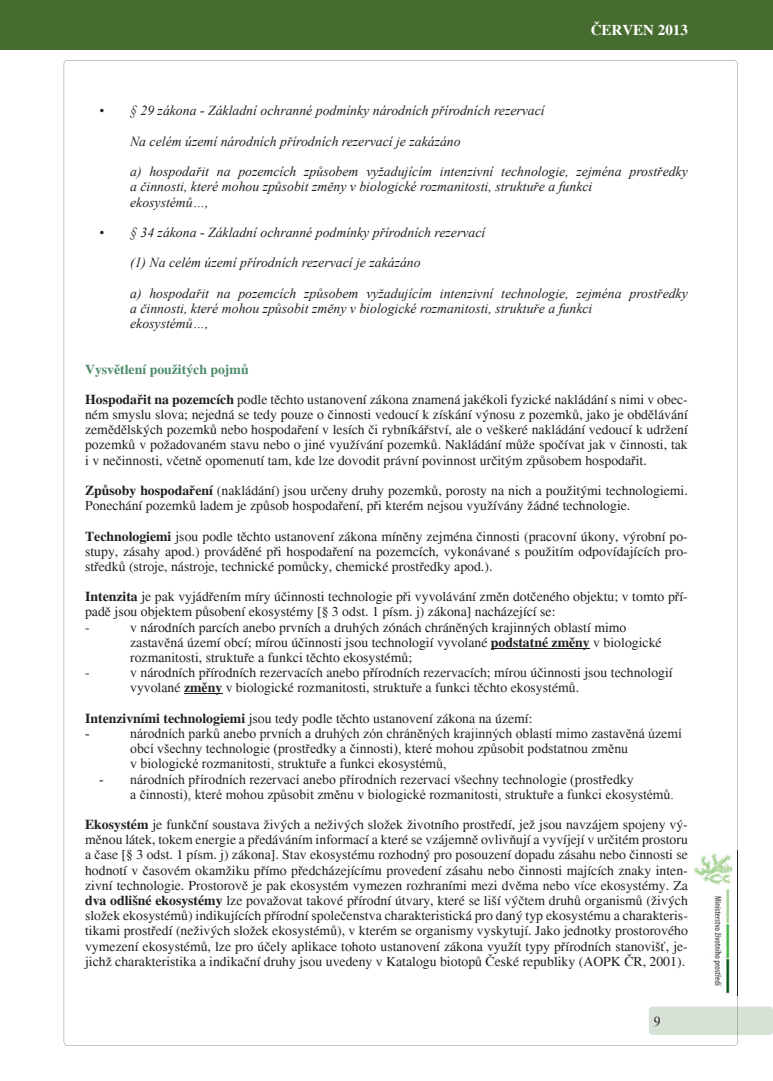
<style>
.page{position:relative;width:773px;height:1081px;background:#fff}
.page>*{position:absolute;margin:0;border:0;box-sizing:border-box;transform-origin:0 0}
.t1{font:700 15px "Times";color:#fff}
.t2{font:13.75px/15.1px "Times";color:#231f20}
.t3{font:italic 13.75px/15.1px "Times New Roman";color:#231f20}
.t4{font:13.75px/15.1px "Times New Roman";color:#231f20}
.t5{font:700 13.75px "Times";color:#4c8c67}
.s1{font-weight:700}
</style>
<div class="page">
<div style="left:0;top:0;width:772px;height:50px;background:#466d2f"></div>
<div style="left:648px;top:1006px;width:124px;height:29px;background:#d7e2d7;border-radius:4px"></div>
<img style="left:694px;top:851px;width:44px;height:145px">
<hr style="left:491px;top:648px;width:98px;height:1px;background:#231f20">
<hr style="left:184px;top:693px;width:38px;height:1px;background:#231f20">
<p class="t1" style="left:590px;top:21px;width:99px">ČERVEN 2013</p>
<p class="t3" style="left:99px;top:103px;width:447px">• § 29 zákona - Základní ochranné podmínky národních přírodních rezervací</p>
<p class="t3" style="left:130px;top:133px;width:332px">Na celém území národních přírodních rezervací je zakázáno</p>
<p class="t3" style="left:130px;top:164px;width:559px">a) hospodařit na pozemcích způsobem vyžadujícím intenzivní technologie, zejména prostředky a činnosti, které mohou způsobit změny v biologické rozmanitosti, struktuře a funkci<br>ekosystémů…,</p>
<p class="t3" style="left:99px;top:224px;width:387px">• § 34 zákona - Základní ochranné podmínky přírodních rezervací</p>
<p class="t3" style="left:130px;top:255px;width:292px">(1) Na celém území přírodních rezervací je zakázáno</p>
<p class="t3" style="left:130px;top:285px;width:559px">a) hospodařit na pozemcích způsobem vyžadujícím intenzivní technologie, zejména prostředky a činnosti, které mohou způsobit změny v biologické rozmanitosti, struktuře a funkci<br>ekosystémů…,</p>
<p class="t5" style="left:85px;top:361px;width:165px">Vysvětlení použitých pojmů</p>
<p class="t2" style="left:85px;top:392px;width:604px;text-align:justify"><span class="s1">Hospodařit na pozemcích</span> podle těchto ustanovení zákona znamená jakékoli fyzické nakládání s nimi v obec&shy;ném smyslu slova; nejedná se tedy pouze o činnosti vedoucí k získání výnosu z pozemků, jako je obdělávání zemědělských pozemků nebo hospodaření v lesích či rybníkářství, ale o veškeré nakládání vedoucí k udržení pozemků v požadovaném stavu nebo o jiné využívání pozemků. Nakládání může spočívat jak v činnosti, tak i v nečinnosti, včetně opomenutí tam, kde lze dovodit právní povinnost určitým způsobem hospodařit.</p>
<p class="t2" style="left:85px;top:483px;width:604px"><span class="s1">Způsoby hospodaření</span> (nakládání) jsou určeny druhy pozemků, porosty na nich a použitými technologiemi.<br>Ponechání pozemků ladem je způsob hospodaření, při kterém nejsou využívány žádné technologie.</p>
<p class="t2" style="left:85px;top:528px;width:604px;text-align:justify"><span class="s1">Technologiemi</span> jsou podle těchto ustanovení zákona míněny zejména činnosti (pracovní úkony, výrobní po&shy;stupy, zásahy apod.) prováděné při hospodaření na pozemcích, vykonávané s použitím odpovídajících pro&shy;středků (stroje, nástroje, technické pomůcky, chemické prostředky apod.).</p>
<p class="t2" style="left:85px;top:589px;width:604px"><span class="s1">Intenzita</span> je pak vyjádřením míry účinnosti technologie při vyvolávání změn dotčeného objektu; v tomto pří&shy;padě jsou objektem působení ekosystémy [§ 3 odst. 1 písm. j) zákona] nacházející se:<br>-</p>
<p class="t2" style="left:130px;top:620px;width:533px">v národních parcích anebo prvních a druhých zónách chráněných krajinných oblastí mimo zastavěná území obcí; mírou účinnosti jsou technologií vyvolané <span class="s1">podstatné změny</span> v biologické rozmanitosti, struktuře a funkci těchto ekosystémů;</p>
<p class="t2" style="left:85px;top:665px;width:6px">-</p>
<p class="t2" style="left:130px;top:665px;width:544px">v národních přírodních rezervacích anebo přírodních rezervacích; mírou účinnosti jsou technologií vyvolané <span class="s1">změny</span> v biologické rozmanitosti, struktuře a funkci těchto ekosystémů.</p>
<p class="t2" style="left:85px;top:711px;width:449px"><span class="s1">Intenzivními technologiemi</span> jsou tedy podle těchto ustanovení zákona na území:</p>
<p class="t4" style="left:85px;top:725px;width:6px">-</p>
<p class="t4" style="left:130px;top:725px;width:553px">národních parků anebo prvních a druhých zón chráněných krajinných oblastí mimo zastavěná území obcí všechny technologie (prostředky a činnosti), které mohou způsobit podstatnou změnu<br>v biologické rozmanitosti, struktuře a funkci ekosystémů,</p>
<p class="t4" style="left:130px;top:771px;width:545px;text-indent:-31px">- národních přírodních rezervací anebo přírodních rezervací všechny technologie (prostředky<br>a činnosti), které mohou způsobit změnu v biologické rozmanitosti, struktuře a funkci ekosystémů.</p>
<p class="t2" style="left:85px;top:817px;width:604px;text-align:justify"><span class="s1">Ekosystém</span> je funkční soustava živých a neživých složek životního prostředí, jež jsou navzájem spojeny vý&shy;měnou látek, tokem energie a předáváním informací a které se vzájemně ovlivňují a vyvíjejí v určitém prostoru a čase [§ 3 odst. 1 písm. j) zákona]. Stav ekosystému rozhodný pro posouzení dopadu zásahu nebo činnosti se hodnotí v časovém okamžiku přímo předcházejícímu provedení zásahu nebo činnosti majících znaky inten&shy;zivní technologie. Prostorově je pak ekosystém vymezen rozhraními mezi dvěma nebo více ekosystémy. Za <span class="s1">dva odlišné ekosystémy</span> lze považovat takové přírodní útvary, které se liší výčtem druhů organismů (živých složek ekosystémů) indikujících přírodní společenstva charakteristická pro daný typ ekosystému a charakteris&shy;tikami prostředí (neživých složek ekosystémů), v kterém se organismy vyskytují. Jako jednotky prostorového vymezení ekosystémů, lze pro účely aplikace tohoto ustanovení zákona využít typy přírodních stanovišť, je&shy;jichž charakteristika a indikační druhy jsou uvedeny v Katalogu biotopů České republiky (AOPK ČR, 2001).</p>
<p class="t4" style="left:653px;top:1013px;width:8px">9</p>
</div>
